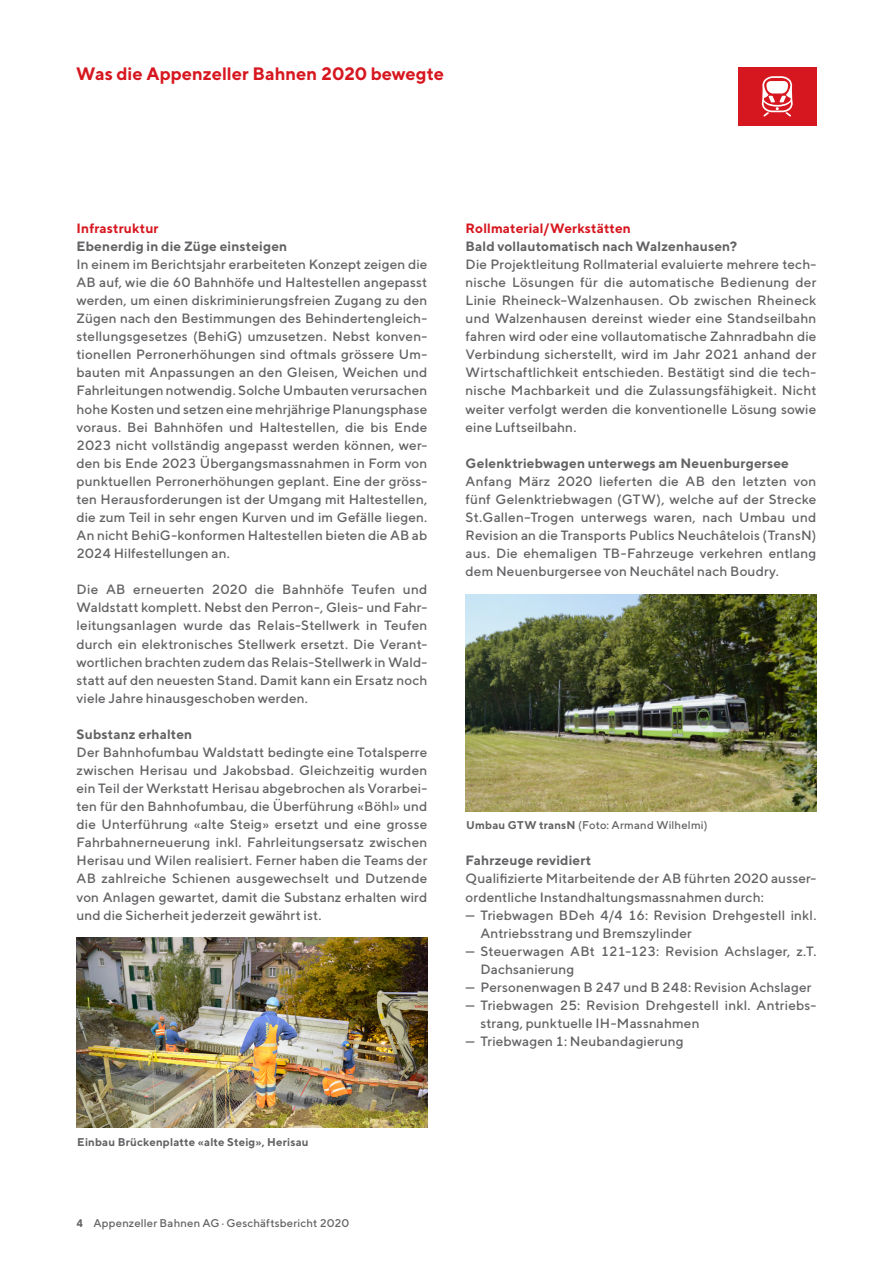
<style>
.page{position:relative;width:893px;height:1263px;background:#fff}
.page>*{position:absolute;margin:0;border:0;box-sizing:border-box;transform-origin:0 0}
.Kolumnentitel{font:700 18px "TT Norms";color:#d7171f}
.Text{font:500 13.5px/18px "TT Norms";letter-spacing:.01em;color:#636366;text-align:justify}
.Untertitel{font:700 13.5px "TT Norms";letter-spacing:.01em;color:#636366}
.Zwischentitel{font:700 13.5px "TT Norms";letter-spacing:.01em;color:#d7171f}
.Legende{font:500 11.25px "TT Norms";letter-spacing:.015em;color:#636366}
.Legende-2{font:700 11.25px "TT Norms";letter-spacing:.015em;color:#636366}
.s1{font-weight:700;font-size:10.95px}
.s2{font-weight:700}
</style>
<div class="page">
<div style="left:738px;top:67px;width:78px;height:59px;background:#d7171f"></div>
<svg style="left:762px;top:76px;width:31px;height:40px"></svg>
<img style="left:77px;top:938px;width:350px;height:189px">
<img style="left:466px;top:594px;width:350px;height:217px">
<p class="Kolumnentitel" style="left:76px;top:62px;width:369px">Was die Appenzeller Bahnen 2020 bewegte</p>
<p class="Zwischentitel" style="left:77px;top:220px;width:84px">Infrastruktur</p>
<p class="Untertitel" style="left:77px;top:238px;width:212px">Ebenerdig in die Züge einsteigen</p>
<p class="Text" style="left:77px;top:255px;width:352px">In einem im Berichtsjahr erarbeiteten Konzept zeigen die AB auf, wie die 60 Bahnhöfe und Haltestellen angepasst werden, um einen diskriminierungsfreien Zugang zu den Zügen nach den Bestimmungen des Behindertengleich&shy;stellungsgesetzes (BehiG) umzusetzen. Nebst konven&shy;tionellen Perronerhöhungen sind oftmals grössere Um&shy;bauten mit Anpassungen an den Gleisen, Weichen und Fahrleitungen notwendig. Solche Umbauten verursachen hohe Kosten und setzen eine mehrjährige Planungsphase voraus. Bei Bahnhöfen und Haltestellen, die bis Ende 2023 nicht vollständig angepasst werden können, wer&shy;den bis Ende 2023 Übergangsmassnahmen in Form von punktuellen Perronerhöhungen geplant. Eine der gröss&shy;ten Herausforderungen ist der Umgang mit Haltestellen, die zum Teil in sehr engen Kurven und im Gefälle liegen.<br>An nicht BehiG-konformen Haltestellen bieten die AB ab 2024 Hilfestellungen an.</p>
<p class="Text" style="left:77px;top:580px;width:352px">Die AB erneuerten 2020 die Bahnhöfe Teufen und Waldstatt komplett. Nebst den Perron-, Gleis- und Fahr&shy;leitungsanlagen wurde das Relais-Stellwerk in Teufen durch ein elektronisches Stellwerk ersetzt. Die Verant&shy;wortlichen brachten zudem das Relais-Stellwerk in Wald&shy;statt auf den neuesten Stand. Damit kann ein Ersatz noch viele Jahre hinausgeschoben werden.</p>
<p class="Untertitel" style="left:77px;top:726px;width:117px">Substanz erhalten</p>
<p class="Text" style="left:77px;top:743px;width:352px">Der Bahnhofumbau Waldstatt bedingte eine Totalsperre zwischen Herisau und Jakobsbad. Gleichzeitig wurden ein Teil der Werkstatt Herisau abgebrochen als Vorarbei&shy;ten für den Bahnhofumbau, die Überführung «Böhl» und die Unterführung «alte Steig» ersetzt und eine grosse Fahrbahnerneuerung inkl. Fahrleitungsersatz zwischen Herisau und Wilen realisiert. Ferner haben die Teams der AB zahlreiche Schienen ausgewechselt und Dutzende von Anlagen gewartet, damit die Substanz erhalten wird und die Sicherheit jederzeit gewährt ist.</p>
<p class="Legende-2" style="left:77px;top:1134px;width:233px">Einbau Brückenplatte «alte Steig», Herisau</p>
<p class="Legende" style="left:77px;top:1216px;width:274px"><span class="s1">4</span> Appenzeller Bahnen AG · Geschäftsbericht 2020</p>
<p class="Zwischentitel" style="left:466px;top:220px;width:167px">Rollmaterial/Werkstätten</p>
<p class="Untertitel" style="left:466px;top:238px;width:273px">Bald vollautomatisch nach Walzenhausen?</p>
<p class="Text" style="left:466px;top:255px;width:352px">Die Projektleitung Rollmaterial evaluierte mehrere tech&shy;nische Lösungen für die automatische Bedienung der Linie Rheineck–Walzenhausen. Ob zwischen Rheineck und Walzenhausen dereinst wieder eine Standseilbahn fahren wird oder eine vollautomatische Zahnradbahn die Verbindung sicherstellt, wird im Jahr 2021 anhand der Wirtschaftlichkeit entschieden. Bestätigt sind die tech&shy;nische Machbarkeit und die Zulassungsfähigkeit. Nicht weiter verfolgt werden die konventionelle Lösung sowie eine Luftseilbahn.</p>
<p class="Untertitel" style="left:466px;top:454px;width:325px">Gelenktriebwagen unterwegs am Neuenburgersee</p>
<p class="Text" style="left:466px;top:472px;width:352px">Anfang März 2020 lieferten die AB den letzten von fünf Gelenktriebwagen (GTW), welche auf der Strecke St.Gallen–Trogen unterwegs waren, nach Umbau und Revision an die Transports Publics Neuchâtelois (TransN) aus. Die ehemaligen TB-Fahrzeuge verkehren entlang dem Neuenburgersee von Neuchâtel nach Boudry.</p>
<p class="Legende" style="left:466px;top:818px;width:243px"><span class="s2">Umbau GTW transN</span> (Foto: Armand Wilhelmi)</p>
<p class="Untertitel" style="left:466px;top:852px;width:127px">Fahrzeuge revidiert</p>
<p class="Text" style="left:466px;top:869px;width:352px">Qualifizierte Mitarbeitende der AB führten 2020 ausser&shy;ordentliche Instandhaltungsmassnahmen durch:</p>
<p class="Text" style="left:480px;top:905px;width:337px;text-indent:-15px">— Triebwagen BDeh 4/4 16: Revision Drehgestell inkl.<br>Antriebsstrang und Bremszylinder</p>
<p class="Text" style="left:480px;top:942px;width:337px;text-indent:-15px">— Steuerwagen ABt 121-123: Revision Achslager, z.T.<br>Dachsanierung</p>
<p class="Text" style="left:466px;top:978px;width:348px">— Personenwagen B 247 und B 248: Revision Achslager</p>
<p class="Text" style="left:480px;top:996px;width:337px;text-indent:-15px">— Triebwagen 25: Revision Drehgestell inkl. Antriebs&shy;strang, punktuelle IH-Massnahmen</p>
<p class="Text" style="left:466px;top:1032px;width:219px">— Triebwagen 1: Neubandagierung</p>
</div>
